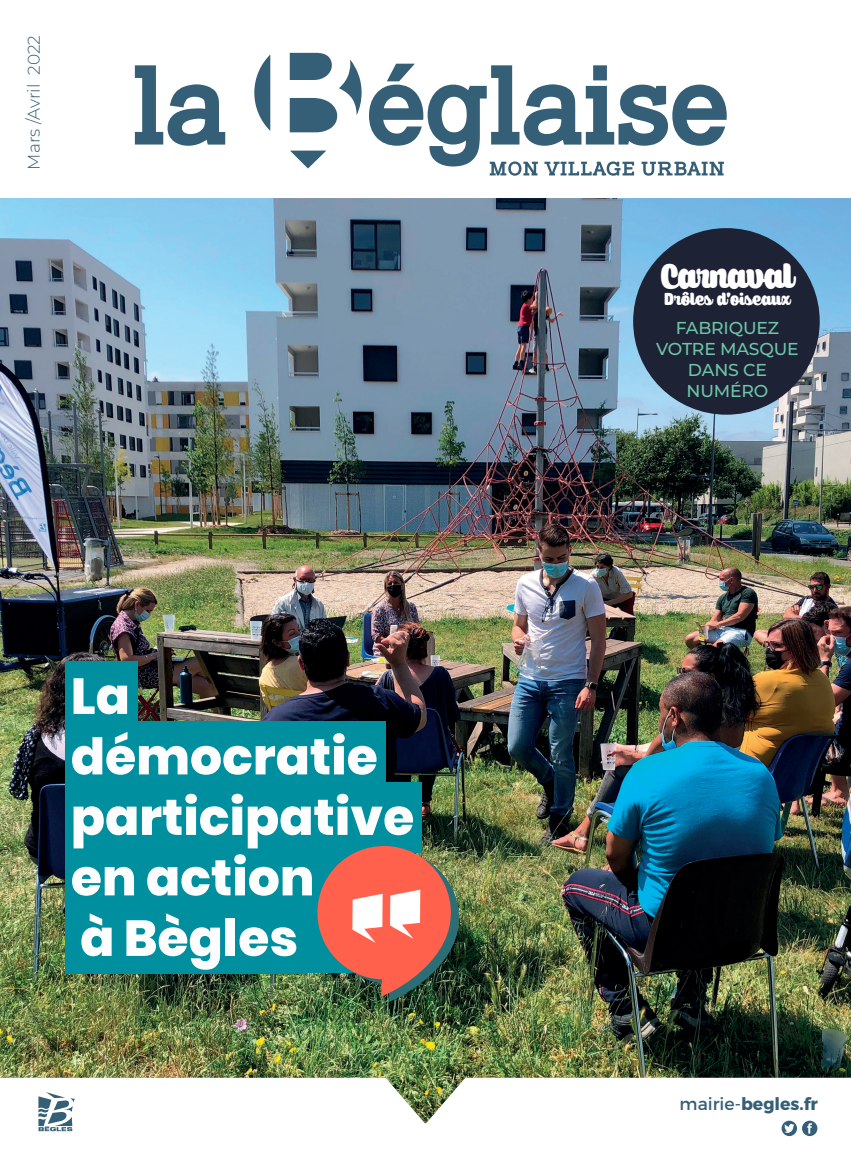
<style>
.page{position:relative;width:851px;height:1149px;background:#fff}
.page>*{position:absolute;margin:0;border:0;box-sizing:border-box;transform-origin:0 0}
.t1{font:800 50.4px "Poppins";color:#fbfdfe}
.t2{font:34.5px "Caprica Script Upr Personal Use";letter-spacing:-.03em;color:#fff}
.t3{font:500 17.25px "Montserrat";letter-spacing:-.01em;color:#6dc6a8}
.t4{font:700 17.25px "Montserrat";color:#355f77}
.t5{font:17.25px "Caprica Script Upr Personal Use";color:#fff}
.t6{font:300 16.95px "Montserrat";color:#355f77}
.s1{color:#008f9e}
.s2{font-weight:400}
</style>
<div class="page">
<img style="left:0;top:198px;width:850px;height:924px">
<svg style="left:801px;top:1120px;width:16px;height:15px"></svg>
<svg style="left:38px;top:1091px;width:37px;height:39px"></svg>
<svg style="left:135px;top:65px;width:90px;height:81px"></svg>
<svg style="left:254px;top:53px;width:107px;height:115px"></svg>
<svg style="left:369px;top:64px;width:357px;height:112px"></svg>
<svg style="left:781px;top:1120px;width:15px;height:15px"></svg>
<svg style="left:784px;top:1123px;width:10px;height:9px"></svg>
<div style="left:303px;top:909px;width:118px;height:63px;background:#008f9e"></div>
<div style="left:633px;top:228px;width:186px;height:186px;background:#1d2235;border-radius:50%"></div>
<div style="left:65px;top:660px;width:72px;height:71px;background:#008f9e"></div>
<div style="left:65px;top:721px;width:320px;height:70px;background:#008f9e"></div>
<div style="left:65px;top:781px;width:357px;height:71px;background:#008f9e"></div>
<div style="left:65px;top:842px;width:291px;height:70px;background:#008f9e"></div>
<div style="left:65px;top:902px;width:240px;height:71px;background:#008f9e"></div>
<svg style="left:317px;top:845px;width:142px;height:156px;background:#b57262"></svg>
<p class="t6" style="left:22px;top:169px;width:136px;rotate:-90deg">Mars /Avril 2022</p>
<p class="t1" style="left:71px;top:666px;width:60px">La</p>
<p class="t1" style="left:71px;top:727px;width:308px">démocratie</p>
<p class="t1" style="left:71px;top:787px;width:345px">participative</p>
<p class="t1" style="left:71px;top:848px;width:280px">en action<span class="s1">n</span></p>
<p class="t1" style="left:80px;top:908px;width:219px">à Bègles</p>
<p class="t2" style="left:661px;top:254px;width:134px">Carnaval</p>
<p class="t5" style="left:664px;top:288px;width:127px">Drôles d'oiseaux</p>
<p class="t3" style="left:675px;top:315px;width:105px">FABRIQUEZ</p>
<p class="t3" style="left:656px;top:336px;width:144px">VOTRE MASQUE</p>
<p class="t3" style="left:687px;top:357px;width:80px">DANS CE</p>
<p class="t3" style="left:686px;top:378px;width:83px">NUMÉRO</p>
<p class="t4" style="left:679px;top:1088px;width:140px"><span class="s2">mairie-</span>begles.fr</p>
</div>
